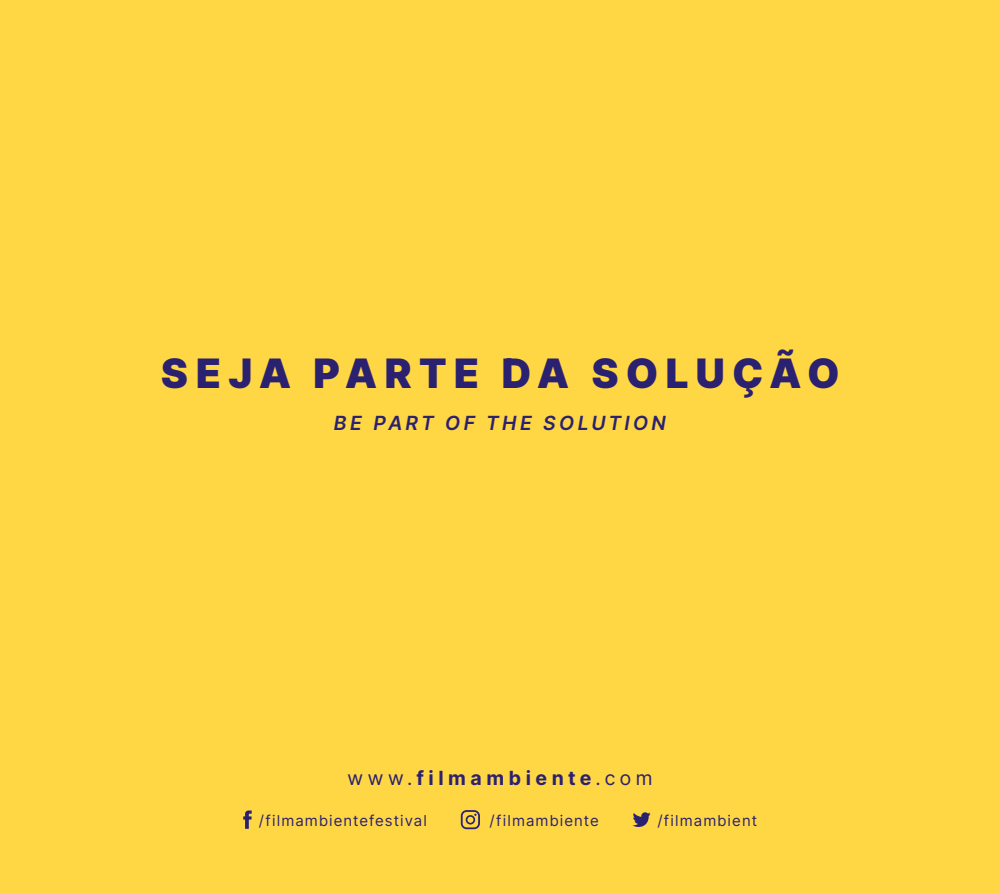
<style>
.page{position:relative;width:1000px;height:893px;background:#fff}
.page>*{position:absolute;margin:0;border:0;box-sizing:border-box;transform-origin:0 0}
.t1{font:900 40.5px "Inter Tight";letter-spacing:.2em;color:#2b2171}
.t2{font:700 19.5px "Inter Tight";letter-spacing:.265em;color:#2b2171}
.t3{font:italic 600 19.5px "Inter Tight";letter-spacing:.2em;color:#2b2171}
.t4{font:15px "Inter Tight";letter-spacing:.115em;color:#2b2171}
.s1{font-weight:400}
</style>
<div class="page">
<div style="left:0;top:0;width:999px;height:893px;background:#ffd744"></div>
<svg style="left:632px;top:812px;width:18px;height:15px"></svg>
<svg style="left:243px;top:810px;width:9px;height:19px"></svg>
<svg style="left:460px;top:810px;width:20px;height:19px"></svg>
<h1 class="t1" style="left:161px;top:343px;width:678px">SEJA PARTE DA SOLUÇÃO</h1>
<h2 class="t3" style="left:334px;top:409px;width:333px">BE PART OF THE SOLUTION</h2>
<h2 class="t2" style="left:348px;top:763px;width:306px"><span class="s1">www.</span>filmambiente<span class="s1">.com</span></h2>
<p class="t4" style="left:259px;top:809px;width:169px">/filmambientefestival</p>
<p class="t4" style="left:490px;top:809px;width:110px">/filmambiente</p>
<p class="t4" style="left:657px;top:809px;width:100px">/filmambient</p>
</div>
